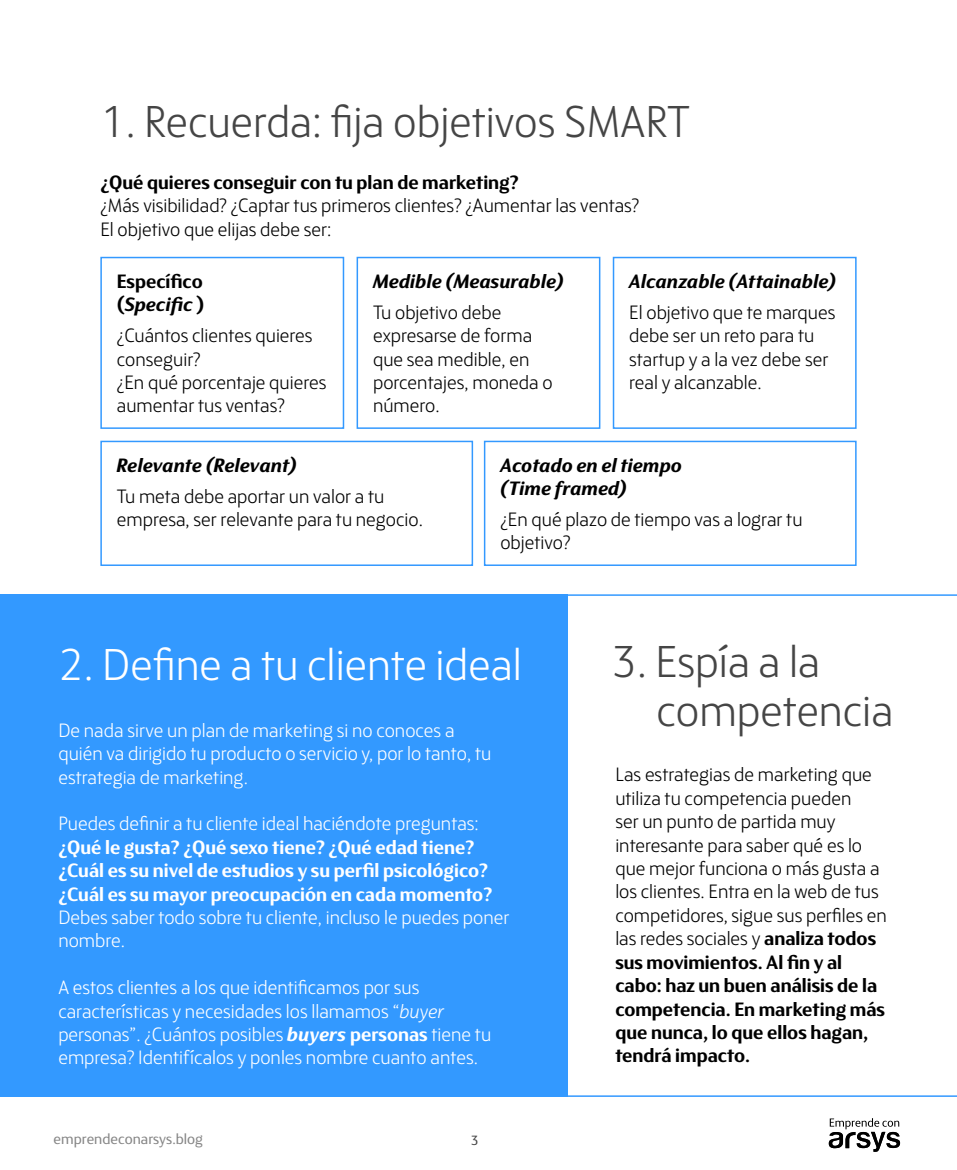
<style>
.page{position:relative;width:957px;height:1170px;background:#fff}
.page>*{position:absolute;margin:0;border:0;box-sizing:border-box;transform-origin:0 0}
.t1{font:300 45px/49.5px "FS Blake";color:#454545}
.t2{font:300 45px "FS Blake";color:#fff}
.t3{font:300 19.5px/23.4px "FS Blake";color:#000}
.t4{font:300 19.5px/23.4px "FS Blake";color:#fff}
.t5{font:700 19.5px/23.4px "FS Blake";color:#fff}
.t6{font:italic 700 19.5px/23.4px "FS Blake";color:#000}
.t7{font:700 19.5px/23.4px "FS Blake";color:#000}
.t8{font:14.85px "FS Blake";color:#878787}
.t9{font:13.5px "FS Blake";color:#454545}
.s1{font-style:italic}
.s2{font-weight:700;font-style:italic}
.s3{font-weight:700}
</style>
<div class="page">
<div style="left:0;top:594px;width:567px;height:502px;background:#39f"></div>
<div style="left:100px;top:257px;width:244px;height:172px;border:2px solid #39f"></div>
<div style="left:100px;top:440px;width:373px;height:126px;border:2px solid #39f"></div>
<div style="left:356px;top:257px;width:244px;height:172px;border:2px solid #39f"></div>
<div style="left:484px;top:440px;width:372px;height:126px;border:2px solid #39f"></div>
<div style="left:613px;top:257px;width:243px;height:172px;border:2px solid #39f"></div>
<hr style="left:559px;top:594px;width:398px;height:2px;background:#39f">
<hr style="left:559px;top:1095px;width:398px;height:1px;background:#39f">
<svg style="left:828px;top:1118px;width:72px;height:33px"></svg>
<h1 class="t1" style="left:100px;top:94px;width:591px">1. Recuerda: fija objetivos SMART</h1>
<p class="t7" style="left:100px;top:169px;width:420px">¿Qué quieres conseguir con tu plan de marketing?</p>
<p class="t3" style="left:100px;top:192px;width:540px">¿Más visibilidad? ¿Captar tus primeros clientes? ¿Aumentar las ventas?<br>El objetivo que elijas debe ser:</p>
<p class="t7" style="left:117px;top:268px;width:89px">Específico (<span class="s1">Specific</span> )</p>
<p class="t3" style="left:117px;top:322px;width:211px">¿Cuántos clientes quieres conseguir?<br>¿En qué porcentaje quieres aumentar tus ventas?</p>
<p class="t6" style="left:373px;top:268px;width:193px">Medible (Measurable)</p>
<p class="t3" style="left:373px;top:299px;width:181px">Tu objetivo debe expresarse de forma que sea medible, en porcentajes, moneda o número.</p>
<p class="t6" style="left:629px;top:268px;width:209px">Alcanzable (Attainable)</p>
<p class="t3" style="left:629px;top:299px;width:208px">El objetivo que te marques debe ser un reto para tu startup y a la vez debe ser real y alcanzable.</p>
<p class="t6" style="left:117px;top:452px;width:182px">Relevante (Relevant)</p>
<p class="t3" style="left:117px;top:483px;width:307px">Tu meta debe aportar un valor a tu empresa, ser relevante para tu negocio.</p>
<p class="t6" style="left:500px;top:452px;width:183px">Acotado en el tiempo (Time framed)</p>
<p class="t3" style="left:500px;top:506px;width:304px">¿En qué plazo de tiempo vas a lograr tu objetivo?</p>
<h1 class="t2" style="left:58px;top:633px;width:465px">2. Define a tu cliente ideal</h1>
<p class="t4" style="left:58px;top:717px;width:434px">De nada sirve un plan de marketing si no conoces a quién va dirigido tu producto o servicio y, por lo tanto, tu estrategia de marketing.</p>
<p class="t4" style="left:58px;top:810px;width:422px">Puedes definir a tu cliente ideal haciéndote preguntas:</p>
<p class="t5" style="left:58px;top:834px;width:435px">¿Qué le gusta? ¿Qué sexo tiene? ¿Qué edad tiene? ¿Cuál es su nivel de estudios y su perfil psicológico? ¿Cuál es su mayor preocupación en cada momento?</p>
<p class="t4" style="left:58px;top:904px;width:452px">Debes saber todo sobre tu cliente, incluso le puedes poner nombre.</p>
<p class="t4" style="left:58px;top:974px;width:434px">A estos clientes a los que identificamos por sus características y necesidades los llamamos “<span class="s1">buyer </span>personas”. ¿Cuántos posibles <span class="s2">buyers</span> <span class="s3">personas</span> tiene tu empresa? Identifícalos y ponles nombre cuanto antes.</p>
<p class="t8" style="left:54px;top:1128px;width:151px">emprendeconarsys.blog</p>
<p class="t9" style="left:471px;top:1130px;width:9px">3</p>
<h1 class="t1" style="left:656px;top:634px;width:238px;text-indent:-45px">3. Espía a la competencia</h1>
<p class="t3" style="left:615px;top:761px;width:273px">Las estrategias de marketing que utiliza tu competencia pueden<br>ser un punto de partida muy interesante para saber qué es lo que mejor funciona o más gusta a los clientes. Entra en la web de tus competidores, sigue sus perfiles en las redes sociales y <span class="s3">analiza todos sus movimientos. Al fin y al cabo: haz un buen análisis de la competencia. En marketing más que nunca, lo que ellos hagan, tendrá impacto.</span></p>
</div>
